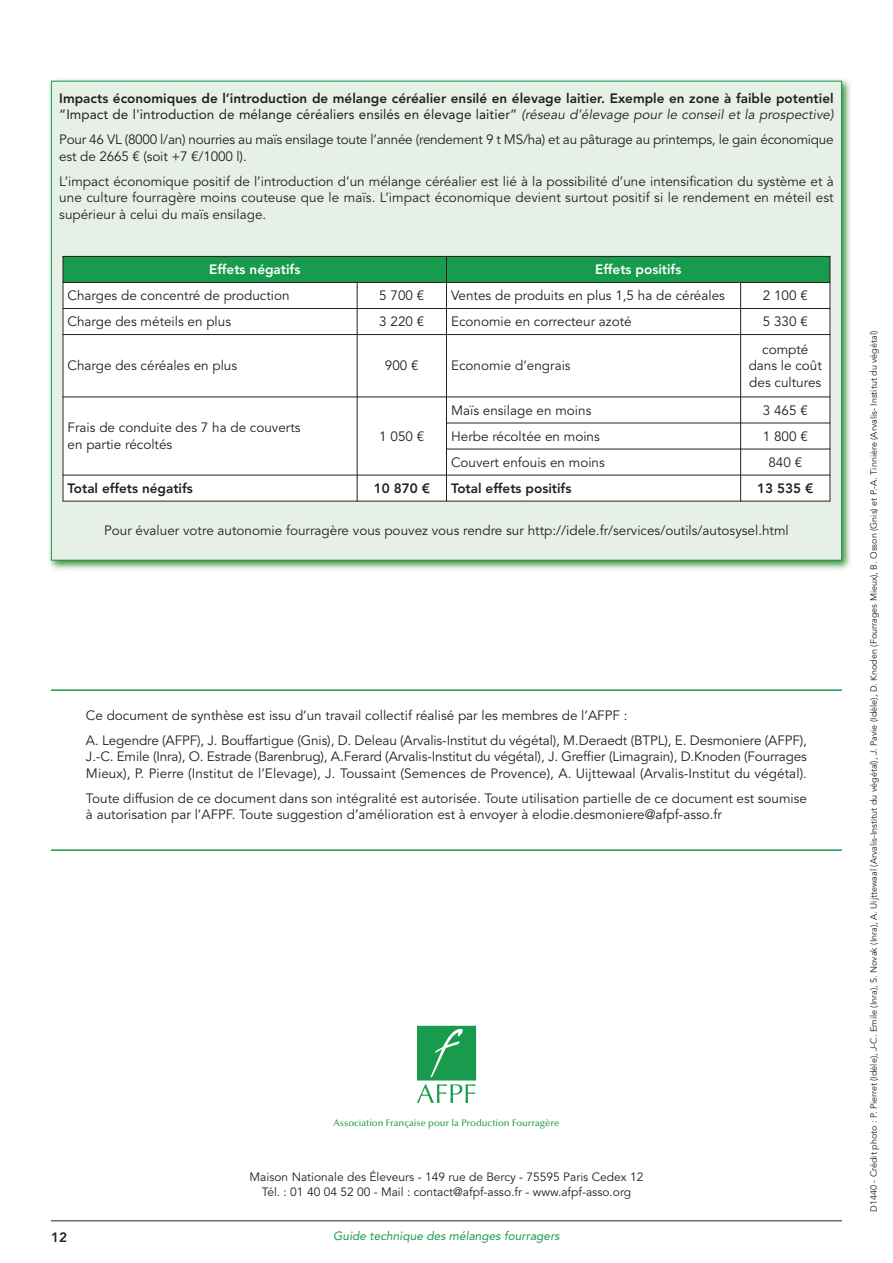
<style>
.page{position:relative;width:893px;height:1263px;background:#fff}
.page>*{position:absolute;margin:0;border:0;box-sizing:border-box;transform-origin:0 0}
.t1{font:13.5px/16.5px "Avenir";color:#231f20}
.t2{font:800 13.5px/16.5px "Avenir";color:#231f20}
.t3{font:13.5px/16.5px "Avenir";letter-spacing:-.02em;color:#231f20}
.t4{font:800 13.5px "Avenir";color:#fff}
.t5{font:12px/15px "Avenir";color:#231f20;text-align:center}
.t6{font:italic 12px "Avenir";color:#189b4c}
.t7{font:500 9.45px "Optima";color:#189b4c}
.t8{font:9px "Avenir";color:#231f20}
.s1{font-weight:400}
.s2{font-weight:400;font-style:italic}
</style>
<div class="page">
<hr style="left:51px;top:1220px;width:791px;height:1px;background:#231f20">
<img style="left:49px;top:79px;width:802px;height:491px">
<div style="left:52px;top:82px;width:789px;height:478px;background:#e7f0e6"></div>
<div style="left:63px;top:256px;width:383px;height:26px;background:#189b4c"></div>
<div style="left:446px;top:256px;width:384px;height:26px;background:#189b4c"></div>
<div style="left:63px;top:282px;width:294px;height:26px;background:#fff"></div>
<div style="left:357px;top:282px;width:89px;height:26px;background:#fff"></div>
<div style="left:446px;top:282px;width:295px;height:26px;background:#fff"></div>
<div style="left:741px;top:282px;width:89px;height:26px;background:#fff"></div>
<div style="left:63px;top:308px;width:294px;height:27px;background:#fff"></div>
<div style="left:357px;top:308px;width:89px;height:27px;background:#fff"></div>
<div style="left:446px;top:308px;width:295px;height:27px;background:#fff"></div>
<div style="left:741px;top:308px;width:89px;height:27px;background:#fff"></div>
<div style="left:63px;top:335px;width:294px;height:62px;background:#fff"></div>
<div style="left:357px;top:335px;width:89px;height:62px;background:#fff"></div>
<div style="left:446px;top:335px;width:295px;height:62px;background:#fff"></div>
<div style="left:741px;top:335px;width:89px;height:62px;background:#fff"></div>
<div style="left:63px;top:397px;width:294px;height:78px;background:#fff"></div>
<div style="left:357px;top:397px;width:89px;height:78px;background:#fff"></div>
<div style="left:446px;top:397px;width:295px;height:26px;background:#fff"></div>
<div style="left:741px;top:397px;width:89px;height:26px;background:#fff"></div>
<div style="left:446px;top:423px;width:295px;height:26px;background:#fff"></div>
<div style="left:741px;top:423px;width:89px;height:26px;background:#fff"></div>
<div style="left:446px;top:449px;width:295px;height:26px;background:#fff"></div>
<div style="left:741px;top:449px;width:89px;height:26px;background:#fff"></div>
<div style="left:63px;top:475px;width:294px;height:26px;background:#fff"></div>
<div style="left:357px;top:475px;width:89px;height:26px;background:#fff"></div>
<div style="left:446px;top:475px;width:295px;height:26px;background:#fff"></div>
<div style="left:741px;top:475px;width:89px;height:26px;background:#fff"></div>
<hr style="left:63px;top:256px;width:1px;height:245px;background:#231f20">
<hr style="left:357px;top:282px;width:1px;height:219px;background:#231f20">
<hr style="left:446px;top:256px;width:1px;height:245px;background:#231f20">
<hr style="left:740px;top:282px;width:1px;height:219px;background:#231f20">
<hr style="left:830px;top:256px;width:1px;height:245px;background:#231f20">
<hr style="left:63px;top:256px;width:767px;height:1px;background:#231f20">
<hr style="left:63px;top:282px;width:767px;height:1px;background:#231f20">
<hr style="left:63px;top:308px;width:767px;height:1px;background:#231f20">
<hr style="left:63px;top:334px;width:767px;height:1px;background:#231f20">
<hr style="left:63px;top:397px;width:767px;height:1px;background:#231f20">
<hr style="left:446px;top:423px;width:384px;height:1px;background:#231f20">
<hr style="left:446px;top:449px;width:384px;height:1px;background:#231f20">
<hr style="left:63px;top:475px;width:767px;height:1px;background:#231f20">
<hr style="left:63px;top:501px;width:767px;height:1px;background:#231f20">
<svg style="left:417px;top:1026px;width:59px;height:77px"></svg>
<hr style="left:51px;top:689px;width:791px;height:2px;background:#189b4c">
<hr style="left:51px;top:849px;width:791px;height:2px;background:#189b4c">
<p class="t2" style="left:59px;top:90px;width:776px">Impacts économiques de l’introduction de mélange céréalier ensilé en élevage laitier. Exemple en zone à faible potentiel <span class="s1">“Impact de l'introduction de mélange céréaliers ensilés en élevage laitier”</span> <span class="s2">(réseau d’élevage pour le conseil et la prospective)</span></p>
<p class="t3" style="left:59px;top:131px;width:776px">Pour 46 VL (8000 l/an) nourries au maïs ensilage toute l’année (rendement 9 t MS/ha) et au pâturage au printemps, le gain économique est de 2665 € (soit +7 €/1000 l).</p>
<p class="t1" style="left:59px;top:173px;width:776px;text-align:justify">L’impact économique positif de l’introduction d’un mélange céréalier est lié à la possibilité d’une intensification du système et à une culture fourragère moins couteuse que le maïs. L’impact économique devient surtout positif si le rendement en méteil est supérieur à celui du maïs ensilage.</p>
<p class="t4" style="left:209px;top:259px;width:93px">Effets négatifs</p>
<p class="t4" style="left:595px;top:259px;width:88px">Effets positifs</p>
<p class="t1" style="left:68px;top:287px;width:224px">Charges de concentré de production</p>
<p class="t1" style="left:379px;top:287px;width:47px">5 700 €</p>
<p class="t1" style="left:451px;top:287px;width:275px">Ventes de produits en plus 1,5 ha de céréales</p>
<p class="t1" style="left:763px;top:287px;width:47px">2 100 €</p>
<p class="t1" style="left:68px;top:313px;width:165px">Charge des méteils en plus</p>
<p class="t1" style="left:379px;top:313px;width:47px">3 220 €</p>
<p class="t1" style="left:451px;top:313px;width:182px">Economie en correcteur azoté</p>
<p class="t1" style="left:763px;top:313px;width:47px">5 330 €</p>
<p class="t1" style="left:68px;top:358px;width:171px">Charge des céréales en plus</p>
<p class="t1" style="left:385px;top:358px;width:35px">900 €</p>
<p class="t1" style="left:451px;top:358px;width:121px">Economie d’engrais</p>
<p class="t1" style="left:749px;top:341px;width:75px;text-align:center">compté dans le coût des cultures</p>
<p class="t1" style="left:68px;top:420px;width:235px">Frais de conduite des 7 ha de couverts en partie récoltés</p>
<p class="t1" style="left:379px;top:428px;width:47px">1 050 €</p>
<p class="t1" style="left:451px;top:402px;width:142px">Maïs ensilage en moins</p>
<p class="t1" style="left:763px;top:402px;width:47px">3 465 €</p>
<p class="t1" style="left:451px;top:428px;width:150px">Herbe récoltée en moins</p>
<p class="t1" style="left:763px;top:428px;width:47px">1 800 €</p>
<p class="t1" style="left:451px;top:454px;width:155px">Couvert enfouis en moins</p>
<p class="t1" style="left:768px;top:454px;width:35px">840 €</p>
<p class="t2" style="left:68px;top:480px;width:127px">Total effets négatifs</p>
<p class="t2" style="left:374px;top:480px;width:58px">10 870 €</p>
<p class="t2" style="left:451px;top:480px;width:122px">Total effets positifs</p>
<p class="t2" style="left:757px;top:480px;width:58px">13 535 €</p>
<p class="t1" style="left:104px;top:522px;width:686px">Pour évaluer votre autonomie fourragère vous pouvez vous rendre sur http://idele.fr/services/outils/autosysel.html</p>
<p class="t1" style="left:86px;top:703px;width:722px;line-height:25px">Ce document de synthèse est issu d’un travail collectif réalisé par les membres de l’AFPF :<br>A. Legendre (AFPF), J. Bouffartigue (Gnis), D. Deleau (Arvalis-Institut du végétal), M.Deraedt (BTPL), E. Desmoniere (AFPF),</p>
<p class="t1" style="left:86px;top:748px;width:722px">J.-C. Emile (Inra), O. Estrade (Barenbrug), A.Ferard (Arvalis-Institut du végétal), J. Greffier (Limagrain), D.Knoden (Fourrages<br>Mieux), P. Pierre (Institut de l’Elevage), J. Toussaint (Semences de Provence), A. Uijttewaal (Arvalis-Institut du végétal).</p>
<p class="t1" style="left:86px;top:790px;width:722px">Toute diffusion de ce document dans son intégralité est autorisée. Toute utilisation partielle de ce document est soumise à autorisation par l’AFPF. Toute suggestion d’amélioration est à envoyer à elodie.desmoniere@afpf-asso.fr</p>
<p class="t7" style="left:334px;top:1119px;width:227px">Association Française pour la Production Fourragère</p>
<p class="t5" style="left:250px;top:1170px;width:395px">Maison Nationale des Éleveurs - 149 rue de Bercy - 75595 Paris Cedex 12<br>Tél. : 01 40 04 52 00 - Mail : contact@afpf-asso.fr - www.afpf-asso.org</p>
<p class="t2" style="left:51px;top:1229px;width:17px">12</p>
<p class="t6" style="left:333px;top:1229px;width:228px">Guide technique des mélanges fourragers</p>
<p class="t8" style="left:868px;top:1212px;width:882px;rotate:-90deg">D1440 - Crédit photo : P. Pierret (Idèle), J-C. Emile (Inra), S. Novak (Inra), A. Uijttewaal (Arvalis-Institut du végétal), J. Pavie (Idèle), D. Knoden (Fourrages Mieux), B. Osson (Gnis) et P.-A. Tinnière (Arvalis- Institut du végétal)</p>
</div>
